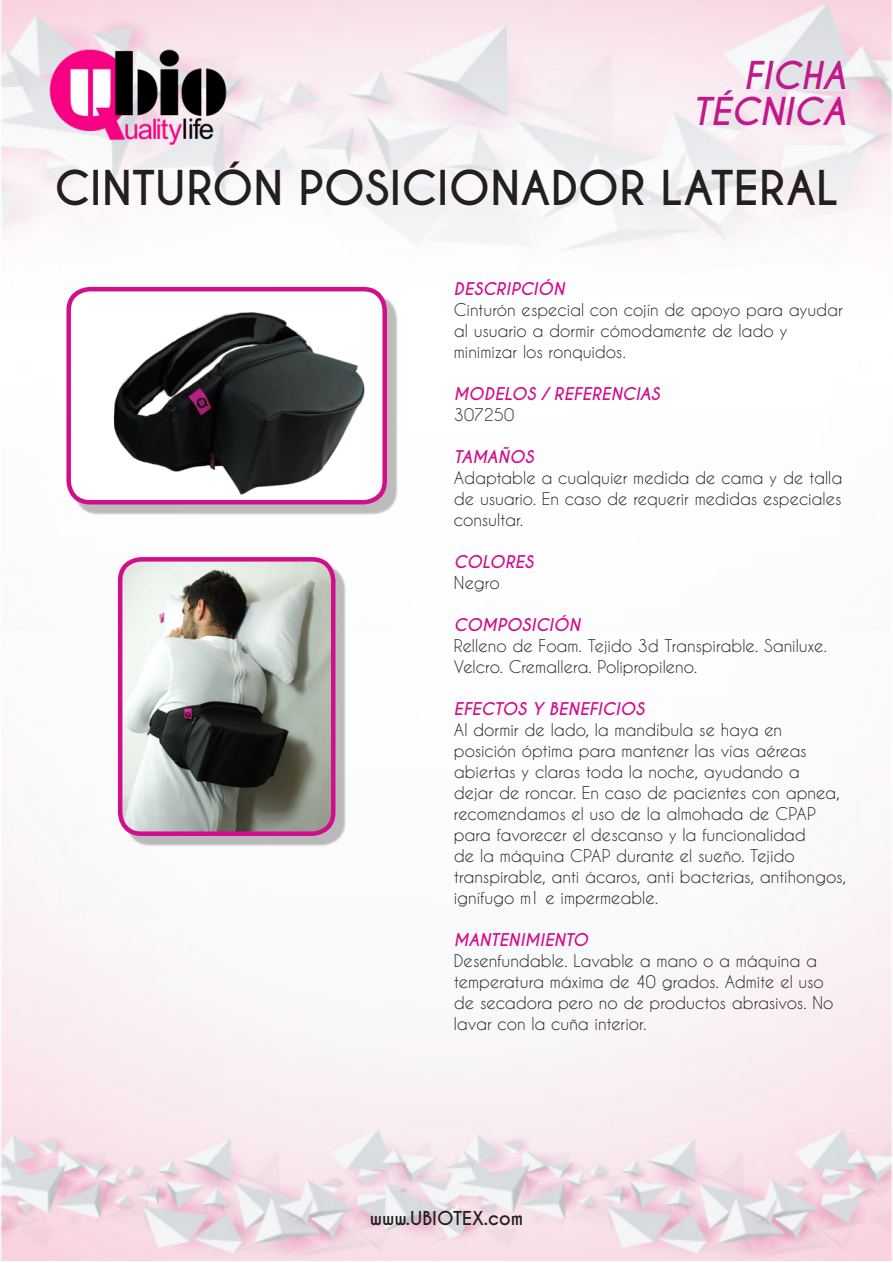
<style>
.page{position:relative;width:893px;height:1263px;background:#fff}
.page>*{position:absolute;margin:0;border:0;box-sizing:border-box;transform-origin:0 0}
.TITULO{font:700 45px "Caviar Dreams";color:#231f20}
.t1{font:italic 700 36px/36px "Caviar Dreams";color:#c2188b;text-align:right}
.t2{font:700 18px "Caviar Dreams";color:#231f20}
.t3{font:16.5px/21px "Caviar Dreams";letter-spacing:-.005em;color:#231f20}
.TITULO_2{font:italic 700 16.5px "Caviar Dreams";letter-spacing:.01em;color:#d20e8c}
</style>
<div class="page">
<img style="left:0;top:0;width:893px;height:1261px">
<img style="left:47px;top:47px;width:183px;height:98px">
<div style="left:73px;top:294px;width:325px;height:221px;background:#231f20;opacity:.3"></div>
<div style="left:69px;top:289px;width:316px;height:213px;background:#fff;border-radius:21px"></div>
<img style="left:79px;top:292px;width:296px;height:207px">
<div style="left:66px;top:287px;width:321px;height:217px;border:4px solid #d20e8c;border-radius:21px"></div>
<div style="left:125px;top:564px;width:221px;height:282px;background:#231f20;opacity:.3"></div>
<img style="left:120px;top:559px;width:213px;height:275px">
<div style="left:118px;top:557px;width:217px;height:279px;border:4px solid #d20e8c;border-radius:21px"></div>
<h2 class="t1" style="left:692px;top:59px;width:155px">FICHA<br>TÉCNICA</h2>
<p class="TITULO" style="left:54px;top:161px;width:786px">CINTURÓN POSICIONADOR LATERAL</p>
<p class="TITULO_2" style="left:454px;top:279px;width:112px">DESCRIPCIÓN</p>
<p class="t3" style="left:454px;top:299px;width:391px">Cinturón especial con cojín de apoyo para ayudar al usuario a dormir cómodamente de lado y minimizar los ronquidos.</p>
<p class="TITULO_2" style="left:454px;top:384px;width:207px">MODELOS / REFERENCIAS</p>
<p class="t3" style="left:454px;top:404px;width:62px">307250</p>
<p class="TITULO_2" style="left:454px;top:447px;width:81px">TAMAÑOS</p>
<p class="t3" style="left:454px;top:467px;width:390px;text-align:justify">Adaptable a cualquier medida de cama y de talla de usuario. En caso de requerir medidas especiales consultar.</p>
<p class="TITULO_2" style="left:454px;top:552px;width:81px">COLORES</p>
<p class="t3" style="left:454px;top:572px;width:47px">Negro</p>
<p class="TITULO_2" style="left:454px;top:615px;width:128px">COMPOSICIÓN</p>
<p class="t3" style="left:454px;top:635px;width:374px">Relleno de Foam. Tejido 3d Transpirable. Saniluxe.<br>Velcro. Cremallera. Polipropileno.</p>
<p class="TITULO_2" style="left:454px;top:699px;width:192px">EFECTOS Y BENEFICIOS</p>
<p class="t3" style="left:454px;top:719px;width:394px">Al dormir de lado, la mandíbula se haya en posición óptima para mantener las vías aéreas abiertas y claras toda la noche, ayudando a<br>dejar de roncar. En caso de pacientes con apnea, recomendamos el uso de la almohada de CPAP para favorecer el descanso y la funcionalidad<br>de la máquina CPAP durante el sueño. Tejido transpirable, anti ácaros, anti bacterias, antihongos, ignífugo m1 e impermeable.</p>
<p class="TITULO_2" style="left:454px;top:930px;width:136px">MANTENIMIENTO</p>
<p class="t3" style="left:454px;top:950px;width:381px">Desenfundable. Lavable a mano o a máquina a temperatura máxima de 40 grados. Admite el uso de secadora pero no de productos abrasivos. No lavar con la cuña interior.</p>
<p class="t2" style="left:370px;top:1207px;width:155px">www.UBIOTEX.com</p>
</div>
